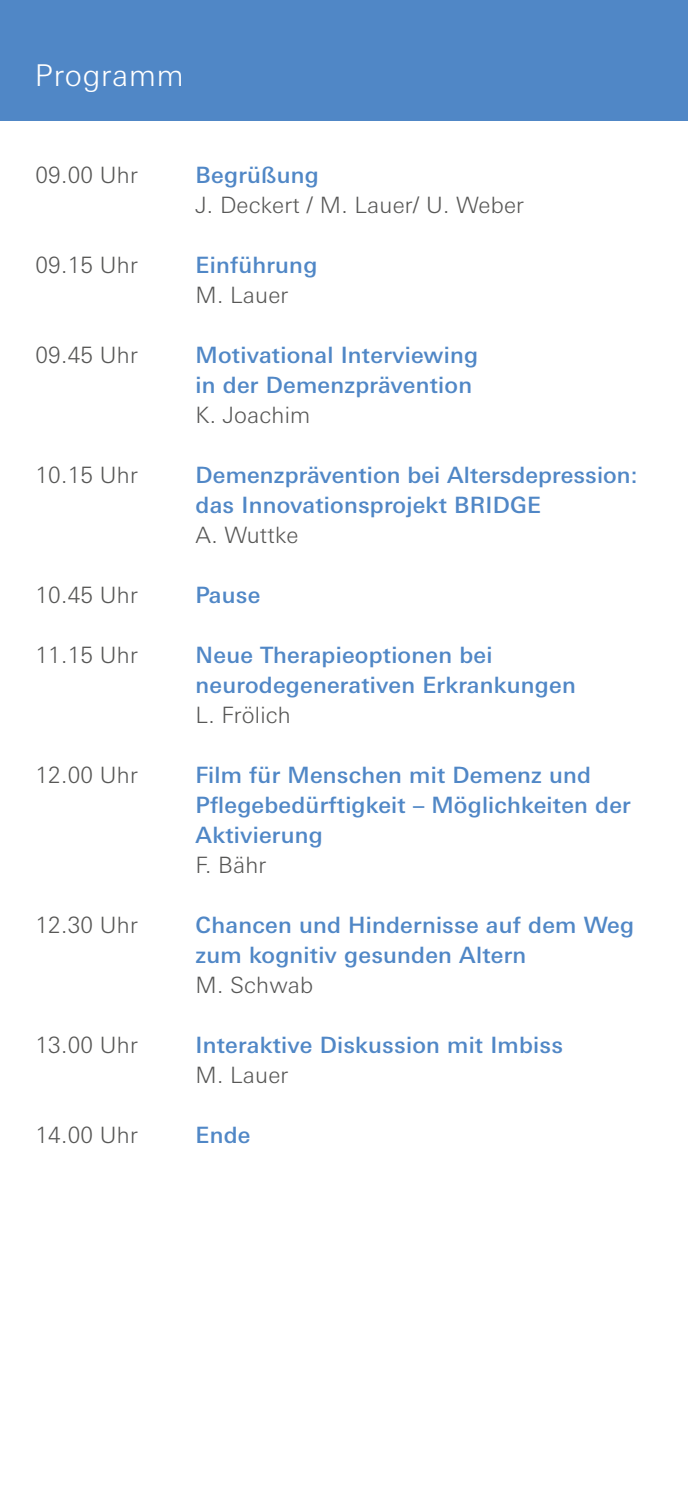
<style>
.page{position:relative;width:688px;height:1489px;background:#fff}
.page>*{position:absolute;margin:0;border:0;box-sizing:border-box;transform-origin:0 0}
.t1{font:300 30px "Univers Next Pro";letter-spacing:.025em;color:#fff}
.t2{font:500 22.5px/30px "Univers Next Pro";letter-spacing:.01em;color:#5087c6}
.t3{font:300 22.5px "Univers Next Pro";letter-spacing:.01em;color:#575756}
</style>
<div class="page">
<div style="left:0;top:0;width:687px;height:120px;background:#5087c6"></div>
<h1 class="t1" style="left:35px;top:58px;width:150px">Programm</h1>
<p class="t3" style="left:35px;top:161px;width:104px">09.00 Uhr</p>
<p class="t2" style="left:195px;top:159px;width:124px">Begrüßung</p>
<p class="t3" style="left:195px;top:191px;width:330px">J. Deckert / M. Lauer/ U. Weber</p>
<p class="t3" style="left:35px;top:251px;width:104px">09.15 Uhr</p>
<p class="t2" style="left:195px;top:249px;width:123px">Einführung</p>
<p class="t3" style="left:195px;top:281px;width:94px">M. Lauer</p>
<p class="t3" style="left:35px;top:341px;width:104px">09.45 Uhr</p>
<p class="t2" style="left:195px;top:339px;width:284px">Motivational Interviewing in der Demenzprävention</p>
<p class="t3" style="left:195px;top:401px;width:116px">K. Joachim</p>
<p class="t3" style="left:35px;top:461px;width:104px">10.15 Uhr</p>
<p class="t2" style="left:195px;top:459px;width:443px">Demenzprävention bei Altersdepression: das Innovationsprojekt BRIDGE</p>
<p class="t3" style="left:195px;top:521px;width:104px">A. Wuttke</p>
<p class="t3" style="left:35px;top:581px;width:104px">10.45 Uhr</p>
<p class="t2" style="left:195px;top:579px;width:66px">Pause</p>
<p class="t3" style="left:35px;top:641px;width:104px">11.15 Uhr</p>
<p class="t2" style="left:195px;top:639px;width:381px">Neue Therapieoptionen bei neurodegenerativen Erkrankungen</p>
<p class="t3" style="left:195px;top:701px;width:97px">L. Frölich</p>
<p class="t3" style="left:35px;top:761px;width:104px">12.00 Uhr</p>
<p class="t2" style="left:195px;top:759px;width:436px">Film für Menschen mit Demenz und<br>Pflegebedürftigkeit – Möglichkeiten der<br>Aktivierung</p>
<p class="t3" style="left:195px;top:851px;width:72px">F. Bähr</p>
<p class="t3" style="left:35px;top:911px;width:104px">12.30 Uhr</p>
<p class="t2" style="left:195px;top:909px;width:440px">Chancen und Hindernisse auf dem Weg zum kognitiv gesunden Altern</p>
<p class="t3" style="left:195px;top:971px;width:119px">M. Schwab</p>
<p class="t3" style="left:35px;top:1031px;width:104px">13.00 Uhr</p>
<p class="t2" style="left:195px;top:1029px;width:369px">Interaktive Diskussion mit Imbiss</p>
<p class="t3" style="left:195px;top:1061px;width:94px">M. Lauer</p>
<p class="t3" style="left:35px;top:1121px;width:104px">14.00 Uhr</p>
<p class="t2" style="left:195px;top:1119px;width:56px">Ende</p>
</div>
